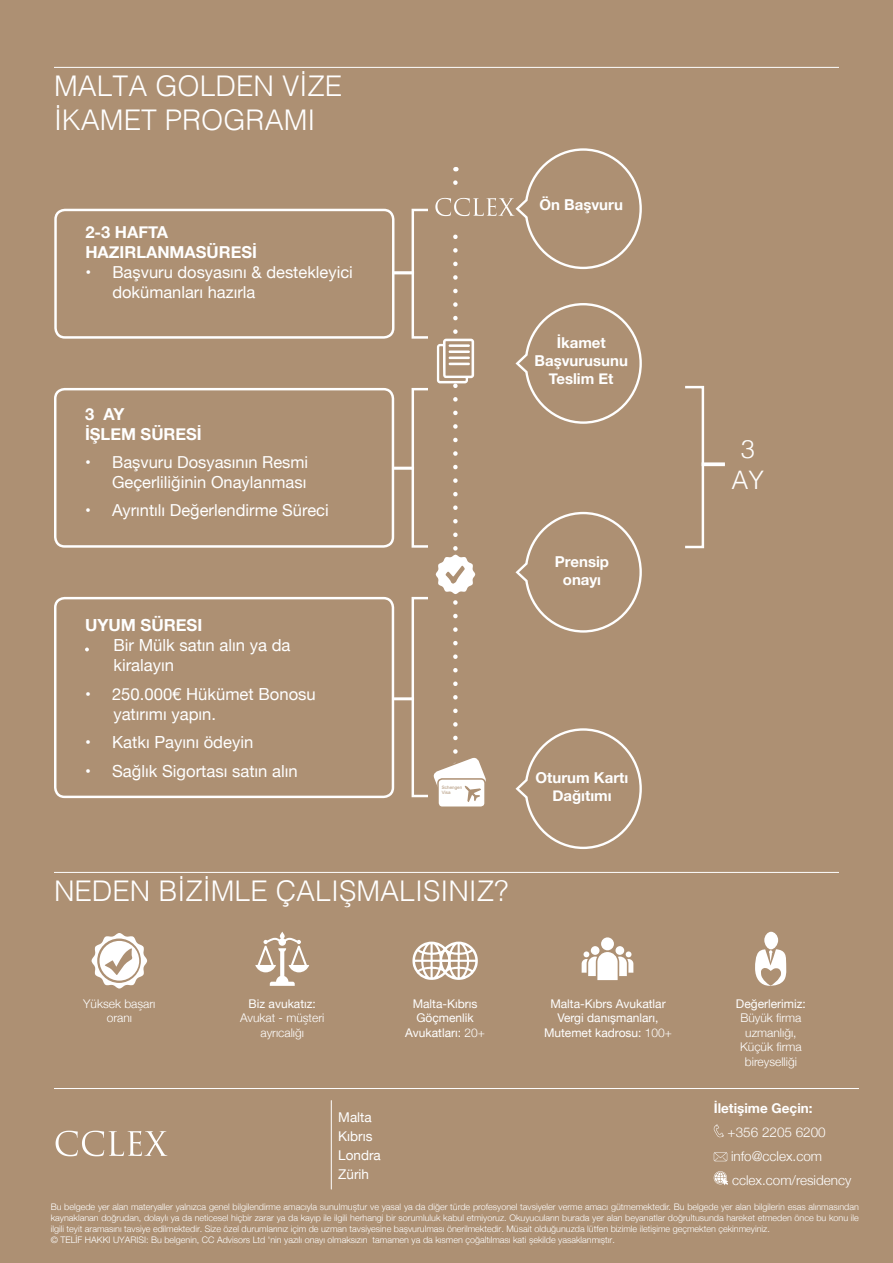
<style>
.page{position:relative;width:893px;height:1263px;background:#ad9073}
.page>*{position:absolute;margin:0;border:0;box-sizing:border-box;transform-origin:0 0}
.t1{font:300 28.5px "Helvetica";color:#fff}
.t2{font:300 25.5px "Helvetica";color:#fff}
.t3{font:16.65px/20px "Helvetica Neue";color:#fff}
.t4{font:16.5px/19.8px "Helvetica Neue";color:#fff;text-align:right}
.t5{font:700 16.5px "Helvetica Neue";color:#fff}
.t6{font:700 15px/18px "Helvetica Neue";color:#fff;text-align:center}
.t7{font:300 13.5px "Helvetica Neue";color:#fff}
.t8{font:13.5px "Helvetica Neue";color:#fff}
.t9{font:700 13.5px "Helvetica Neue";color:#fff}
.t10{font:12px/14.4px "Helvetica Neue";color:#fff;text-align:center}
.t11{font:300 12px/14.4px "Helvetica Neue";color:#fff;text-align:center}
.t12{font:300 9px/10.8px "Helvetica Neue";color:#fff}
.t13{font:4.5px "Arial";color:#ad9073}
.s1{font-weight:700}
.s2{font-weight:300}
</style>
<div class="page">
<hr style="left:54px;top:67px;width:785px;height:1px;background:#fff">
<hr style="left:54px;top:872px;width:785px;height:1px;background:#fff">
<div style="left:54px;top:597px;width:340px;height:201px;border:2px solid #fff;border-radius:9px"></div>
<svg style="left:85px;top:647px;width:4px;height:4px"></svg>
<svg style="left:515px;top:303px;width:127px;height:121px"></svg>
<div style="left:54px;top:388px;width:340px;height:160px;border:2px solid #fff;border-radius:9px"></div>
<div style="left:438px;top:779px;width:47px;height:28px;background:#fff;border-radius:4px"></div>
<div style="left:437px;top:778px;width:49px;height:30px;border:2px solid #ad9073;border-radius:4px"></div>
<svg style="left:255px;top:932px;width:54px;height:54px"></svg>
<svg style="left:582px;top:937px;width:51px;height:43px"></svg>
<div style="left:764px;top:932px;width:14px;height:17px;background:#fff;border-radius:50%"></div>
<svg style="left:755px;top:948px;width:32px;height:38px"></svg>
<hr style="left:54px;top:1088px;width:805px;height:1px;background:#fff">
<hr style="left:331px;top:1100px;width:1px;height:89px;background:#fff">
<svg style="left:515px;top:511px;width:127px;height:122px"></svg>
<svg style="left:515px;top:728px;width:127px;height:121px"></svg>
<svg style="left:391px;top:183px;width:95px;height:620px"></svg>
<div style="left:54px;top:209px;width:340px;height:130px;border:2px solid #fff;border-radius:9px"></div>
<div style="left:438px;top:190px;width:40px;height:42px;background:#ad9073"></div>
<svg style="left:516px;top:148px;width:126px;height:122px"></svg>
<svg style="left:685px;top:385px;width:40px;height:164px"></svg>
<svg style="left:92px;top:933px;width:55px;height:55px"></svg>
<svg style="left:412px;top:941px;width:66px;height:39px"></svg>
<svg style="left:713px;top:1124px;width:11px;height:14px"></svg>
<svg style="left:714px;top:1152px;width:13px;height:9px"></svg>
<svg style="left:714px;top:1171px;width:14px;height:14px"></svg>
<img style="left:55px;top:1130px;width:113px;height:27px">
<img style="left:434px;top:195px;width:82px;height:27px">
<p class="t1" style="left:54px;top:61px;width:290px">MALTA GOLDEN VIZE</p>
<p class="t1" style="left:54px;top:96px;width:263px">I KAMET PROGRAMI</p>
<p class="t5" style="left:85px;top:220px;width:84px">2-3 HAFTA</p>
<p class="t5" style="left:85px;top:239px;width:173px">HAZIRLANMASÜRESİ</p>
<p class="t4" style="left:112px;top:263px;width:242px;text-align:left;text-indent:-27px"><span class="s1">•</span> Başvuru dosyasını &amp; destekleyici dokümanları hazırla</p>
<p class="t5" style="left:85px;top:401px;width:41px">3 AY</p>
<p class="t5" style="left:85px;top:421px;width:118px">İŞLEM SÜRESİ</p>
<p class="t4" style="left:85px;top:453px;width:225px">• Başvuru Dosyasının Resmi<br>Geçerliliğinin Onaylanması</p>
<p class="t4" style="left:85px;top:501px;width:245px">• Ayrıntılı Değerlendirme Süreci</p>
<p class="t3" style="left:113px;top:616px;width:179px;text-indent:-28px"><span class="s1">UYUM SÜRESI<br></span>Bir Mülk satın alın ya da kiralayın</p>
<p class="t3" style="left:113px;top:685px;width:204px;text-indent:-28px">• 250.000€ Hükümet Bonosu yatırımı yapın.</p>
<p class="t3" style="left:85px;top:733px;width:170px">• Katkı Payını ödeyin</p>
<p class="t3" style="left:85px;top:762px;width:214px">• Sağlık Sigortası satın alın</p>
<p class="t6" style="left:540px;top:196px;width:85px">Ön Başvuru</p>
<p class="t6" style="left:535px;top:334px;width:95px">İkamet<br>Başvurusunu<br>Teslim Et</p>
<p class="t6" style="left:555px;top:553px;width:56px">Prensip onayı</p>
<p class="t13" style="left:442px;top:784px;width:22px">Schengen</p>
<p class="t13" style="left:442px;top:789px;width:10px">Visa</p>
<p class="t6" style="left:536px;top:769px;width:94px">Oturum Kartı<br>Dağıtımı</p>
<p class="t1" style="left:54px;top:867px;width:456px">NEDEN BIZI MLE ÇALIŞMALISINIZ?</p>
<p class="t2" style="left:741px;top:427px;width:16px">3</p>
<p class="t2" style="left:732px;top:458px;width:34px">AY</p>
<p class="t11" style="left:83px;top:995px;width:74px">Yüksek başarı oranı</p>
<p class="t10" style="left:405px;top:997px;width:81px">Malta-Kıbrıs<br>Göçmenlik<br>Avukatları: <span class="s2">20+</span></p>
<p class="t10" style="left:249px;top:997px;width:69px">Biz avukatız:</p>
<p class="t11" style="left:240px;top:1010px;width:86px">Avukat - müşteri ayrıcalığı</p>
<p class="t8" style="left:338px;top:1108px;width:35px">Malta</p>
<p class="t8" style="left:338px;top:1127px;width:36px">Kıbrıs</p>
<p class="t8" style="left:338px;top:1145px;width:44px">Londra</p>
<p class="t8" style="left:338px;top:1164px;width:32px">Zürih</p>
<p class="t10" style="left:544px;top:997px;width:129px">Malta-Kıbrs Avukatlar<br>Vergi danışmanları,<br>Mutemet kadrosu: <span class="s2">100+</span></p>
<p class="t10" style="left:736px;top:997px;width:71px">Değerlerimiz:</p>
<p class="t11" style="left:740px;top:1010px;width:63px">Büyük firma uzmanlığı,</p>
<p class="t11" style="left:740px;top:1039px;width:63px">Küçük firma bireyselliği</p>
<p class="t9" style="left:714px;top:1098px;width:100px">İletişime Geçin:</p>
<p class="t7" style="left:728px;top:1121px;width:100px">+356 2205 6200</p>
<p class="t7" style="left:731px;top:1145px;width:93px">info@cclex.com</p>
<p class="t7" style="left:732px;top:1169px;width:121px">cclex.com/residency</p>
<p class="t12" style="left:51px;top:1201px;width:810px">Bu belgede yer alan materyaller yalnızca genel bilgilendirme amacıyla sunulmuştur ve yasal ya da diğer türde profesyonel tavsiyeler verme amacı gütmemektedir. Bu belgede yer alan bilgilerin esas alınmasından kaynaklanan doğrudan, dolaylı ya da neticesel hiçbir zarar ya da kayıp ile ilgili herhangi bir sorumluluk kabul etmiyoruz. Okuyucuların burada yer alan beyanatlar doğrultusunda hareket etmeden önce bu konu ile ilgili teyit aramasını tavsiye edilmektedir. Size özel durumlarınız içim de uzman tavsiyesine başvurulması önerilmektedir. Müsait olduğunuzda lütfen bizimle iletişime geçmekten çekinmeyiniz.<br>© TELİF HAKKI UYARISI: Bu belgenin, CC Advisors Ltd 'nin yazılı onayı olmaksızın tamamen ya da kısmen çoğaltılması kati şekilde yasaklanmıştır.</p>
</div>
